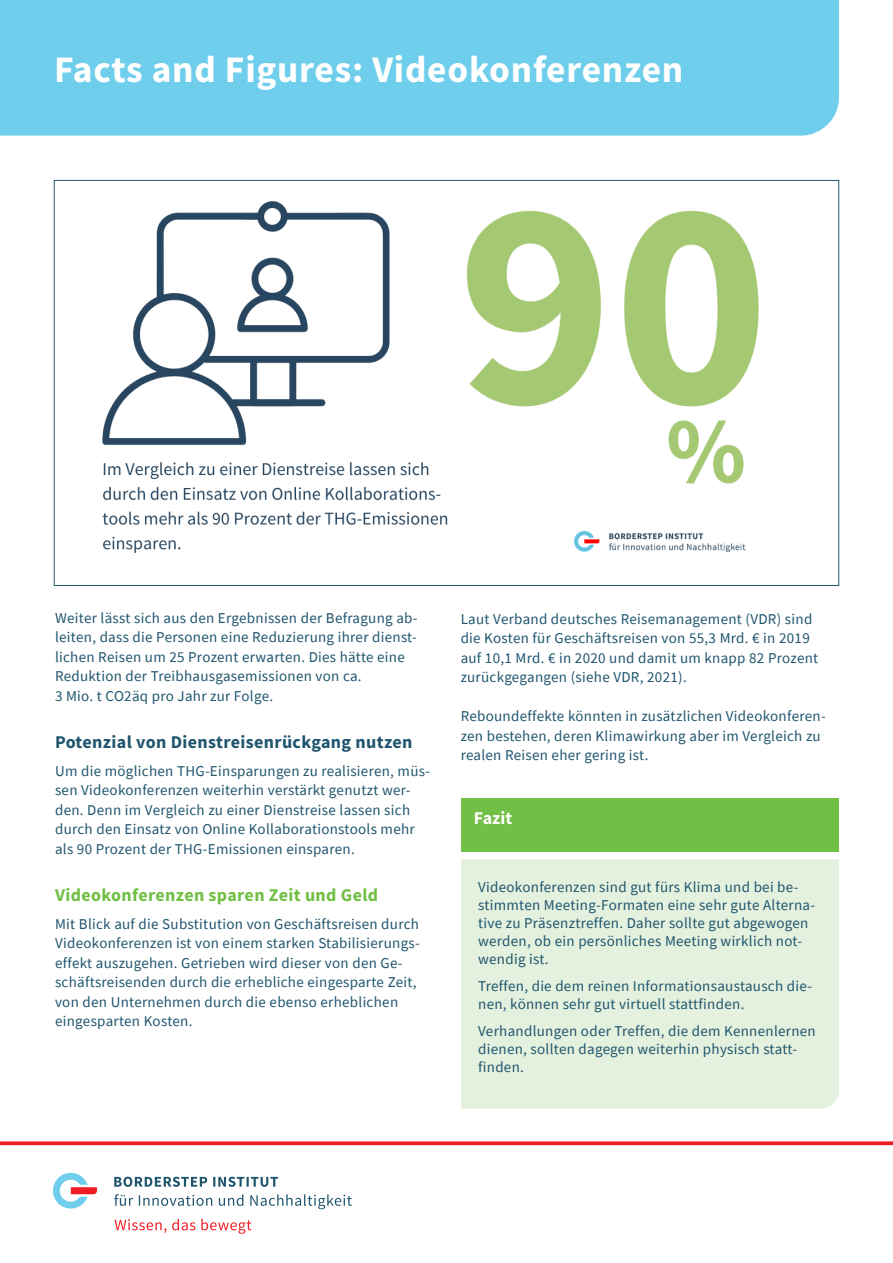
<style>
.page{position:relative;width:893px;height:1263px;background:#fff}
.page>*{position:absolute;margin:0;border:0;box-sizing:border-box;transform-origin:0 0}
.Titel{font:700 37.5px "Source Sans Pro";letter-spacing:.02em;color:#fff}
.t1{font:700 18px "Source Sans Pro";letter-spacing:.02em;color:#20556e}
.t2{font:700 18px "Source Sans Pro";letter-spacing:.02em;color:#71bf44}
.Diagramm-Headline{font:700 18px "Source Sans Pro";color:#fff}
.Text{font:15px/19.5px "Source Sans Pro";letter-spacing:.02em;color:#20556e}
</style>
<div class="page">
<svg style="left:115px;top:1219px;width:136px;height:15px"></svg>
<svg style="left:114px;top:1194px;width:238px;height:15px"></svg>
<svg style="left:114px;top:1177px;width:164px;height:10px"></svg>
<svg style="left:53px;top:1173px;width:44px;height:35px"></svg>
<svg style="left:0;top:1141px;width:893px;height:4px;background:#ef3338"></svg>
<div style="left:0;top:0;width:839px;height:136px;background:#6eceeb"></div>
<img style="left:102px;top:200px;width:657px;height:354px">
<div style="left:461px;top:798px;width:377px;height:53px;background:#71bf44"></div>
<div style="left:461px;top:859px;width:378px;height:250px;background:#e4f1de"></div>
<p class="Titel" style="left:54px;top:44px;width:631px">Facts and Figures: Videokonferenzen</p>
<p class="Text" style="left:55px;top:608px;width:364px">Weiter lässt sich aus den Ergebnissen der Befragung ab&shy;leiten, dass die Personen eine Reduzierung ihrer dienst&shy;lichen Reisen um 25 Prozent erwarten. Dies hätte eine Reduktion der Treibhausgasemissionen von ca.</p>
<p class="Text" style="left:55px;top:686px;width:220px">3 Mio. t CO2äq pro Jahr zur Folge.</p>
<h2 class="t1" style="left:55px;top:729px;width:359px">Potenzial von Dienstreisenrückgang nutzen</h2>
<p class="Text" style="left:55px;top:761px;width:377px">Um die möglichen THG-Einsparungen zu realisieren, müs&shy;sen Videokonferenzen weiterhin verstärkt genutzt wer&shy;den. Denn im Vergleich zu einer Dienstreise lassen sich durch den Einsatz von Online Kollaborationstools mehr als 90 Prozent der THG-Emissionen einsparen.</p>
<h2 class="t2" style="left:55px;top:882px;width:325px">Videokonferenzen sparen Zeit und Geld</h2>
<p class="Text" style="left:55px;top:914px;width:366px">Mit Blick auf die Substitution von Geschäftsreisen durch Videokonferenzen ist von einem starken Stabilisierungs&shy;effekt auszugehen. Getrieben wird dieser von den Ge&shy;schäftsreisenden durch die erhebliche eingesparte Zeit, von den Unternehmen durch die ebenso erheblichen eingesparten Kosten.</p>
<p class="Text" style="left:461px;top:609px;width:359px">Laut Verband deutsches Reisemanagement (VDR) sind die Kosten für Geschäftsreisen von 55,3 Mrd. € in 2019 auf 10,1 Mrd. € in 2020 und damit um knapp 82 Prozent zurückgegangen (siehe VDR, 2021).</p>
<p class="Text" style="left:461px;top:707px;width:366px">Reboundeffekte könnten in zusätzlichen Videokonferen&shy;zen bestehen, deren Klimawirkung aber im Vergleich zu realen Reisen eher gering ist.</p>
<p class="Diagramm-Headline" style="left:474px;top:806px;width:40px">Fazit</p>
<p class="Text" style="left:478px;top:878px;width:338px;line-height:18px">Videokonferenzen sind gut fürs Klima und bei be&shy;stimmten Meeting-Formaten eine sehr gute Alterna&shy;tive zu Präsenztreffen. Daher sollte gut abgewogen werden, ob ein persönliches Meeting wirklich not&shy;wendig ist.</p>
<p class="Text" style="left:478px;top:977px;width:335px;line-height:18px">Treffen, die dem reinen Informationsaustausch die&shy;nen, können sehr gut virtuell stattfinden.</p>
<p class="Text" style="left:478px;top:1022px;width:339px;line-height:18px">Verhandlungen oder Treffen, die dem Kennenlernen dienen, sollten dagegen weiterhin physisch statt&shy;finden.</p>
</div>
